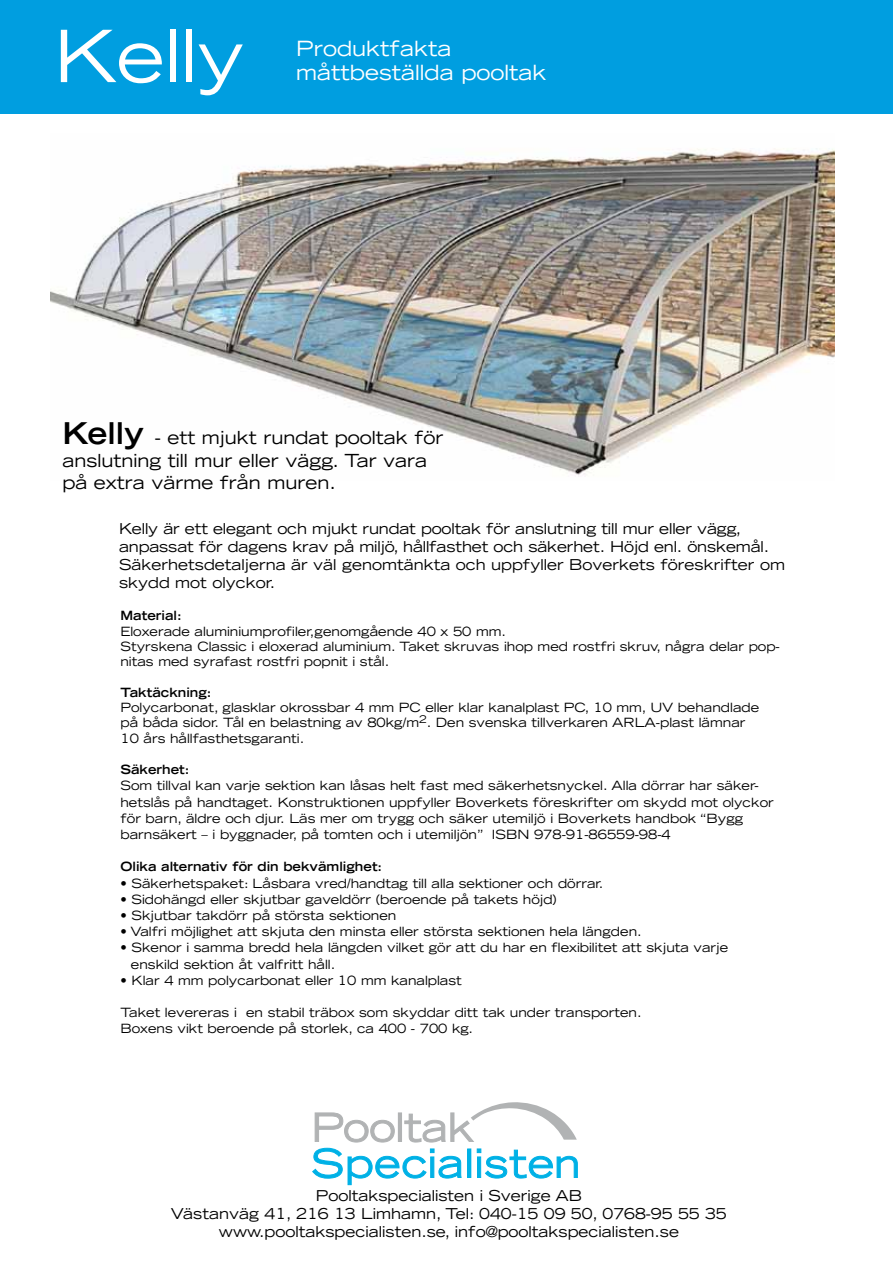
<style>
.page{position:relative;width:893px;height:1263px;background:#fff}
.page>*{position:absolute;margin:0;border:0;box-sizing:border-box;transform-origin:0 0}
.t1{font:expanded 72px "Trade Gothic LT Std";color:#fff}
.t2{font:expanded 21px/24px "Trade Gothic LT Std";color:#fff}
.t3{font:expanded 18px/22.5px "Trade Gothic LT Std";color:#000}
.t4{font:expanded 15px/18px "Trade Gothic LT Std";color:#000}
.t5{font:expanded 12.75px/16.2px "Trade Gothic LT Std";color:#000}
.t6{font:700 expanded 12.75px "Trade Gothic LT Std";color:#000}
.s1{font-weight:700;font-size:30px}
</style>
<div class="page">
<img style="left:50px;top:148px;width:785px;height:328px">
<div style="left:0;top:0;width:893px;height:113px;background:#009ee0"></div>
<svg style="left:315px;top:1113px;width:79px;height:29px"></svg>
<div style="left:398px;top:1113px;width:4px;height:28px;border:1px solid #b1b3b4"></div>
<svg style="left:405px;top:1114px;width:40px;height:28px"></svg>
<svg style="left:451px;top:1102px;width:126px;height:39px"></svg>
<svg style="left:312px;top:1148px;width:30px;height:30px"></svg>
<svg style="left:348px;top:1149px;width:113px;height:36px"></svg>
<div style="left:468px;top:1149px;width:3px;height:28px;border:1px solid #00b1e6"></div>
<svg style="left:477px;top:1149px;width:101px;height:29px"></svg>
<h1 class="t1" style="left:54px;top:9px;width:192px">Kelly</h1>
<h2 class="t2" style="left:296px;top:36px;width:252px">Produktfakta måttbeställda pooltak</h2>
<h3 class="t3" style="left:62px;top:426px;width:383px"><span class="s1">Kelly</span> - ett mjukt rundat pooltak för anslutning till mur eller vägg. Tar vara på extra värme från muren.</h3>
<p class="t4" style="left:119px;top:519px;width:667px">Kelly är ett elegant och mjukt rundat pooltak för anslutning till mur eller vägg, anpassat för dagens krav på miljö, hållfasthet och säkerhet. Höjd enl. önskemål.<br>Säkerhetsdetaljerna är väl genomtänkta och uppfyller Boverkets föreskrifter om skydd mot olyckor.</p>
<p class="t6" style="left:120px;top:607px;width:63px">Material:</p>
<p class="t5" style="left:120px;top:623px;width:661px;line-height:15.3px">Eloxerade aluminiumprofiler,genomgående 40 x 50 mm.<br>Styrskena Classic i eloxerad aluminium. Taket skruvas ihop med rostfri skruv, några delar pop&shy;nitas med syrafast rostfri popnit i stål.</p>
<p class="t6" style="left:120px;top:684px;width:93px">Taktäckning:</p>
<p class="t5" style="left:120px;top:699px;width:640px;line-height:15.3px">Polycarbonat, glasklar okrossbar 4 mm PC eller klar kanalplast PC, 10 mm, UV behandlade på båda sidor. Tål en belastning av 80kg/m<sup>2</sup>. Den svenska tillverkaren ARLA-plast lämnar<br>10 års hållfasthetsgaranti.</p>
<p class="t6" style="left:120px;top:761px;width:71px">Säkerhet:</p>
<p class="t5" style="left:120px;top:777px;width:655px">Som tillval kan varje sektion kan låsas helt fast med säkerhetsnyckel. Alla dörrar har säker&shy;hetslås på handtaget. Konstruktionen uppfyller Boverkets föreskrifter om skydd mot olyckor för barn, äldre och djur. Läs mer om trygg och säker utemiljö i Boverkets handbok “Bygg barnsäkert – i byggnader, på tomten och i utemiljön” ISBN 978-91-86559-98-4</p>
<p class="t6" style="left:120px;top:858px;width:263px">Olika alternativ för din bekvämlighet:</p>
<p class="t5" style="left:120px;top:874px;width:485px">• Säkerhetspaket: Låsbara vred/handtag till alla sektioner och dörrar.</p>
<p class="t5" style="left:120px;top:891px;width:438px">• Sidohängd eller skjutbar gaveldörr (beroende på takets höjd)</p>
<p class="t5" style="left:120px;top:907px;width:277px">• Skjutbar takdörr på största sektionen</p>
<p class="t5" style="left:120px;top:923px;width:523px">• Valfri möjlighet att skjuta den minsta eller största sektionen hela längden.</p>
<p class="t5" style="left:131px;top:939px;width:599px;text-indent:-10px">• Skenor i samma bredd hela längden vilket gör att du har en flexibilitet att skjuta varje enskild sektion åt valfritt håll.</p>
<p class="t5" style="left:120px;top:972px;width:343px">• Klar 4 mm polycarbonat eller 10 mm kanalplast</p>
<p class="t5" style="left:120px;top:1004px;width:523px">Taket levereras i en stabil träbox som skyddar ditt tak under transporten.<br>Boxens vikt beroende på storlek, ca 400 - 700 kg.</p>
<p class="t4" style="left:171px;top:1187px;width:557px;text-align:center">Pooltakspecialisten i Sverige AB<br>Västanväg 41, 216 13 Limhamn, Tel: 040-15 09 50, 0768-95 55 35 www.pooltakspecialisten.se, info@pooltakspecialisten.se</p>
</div>
